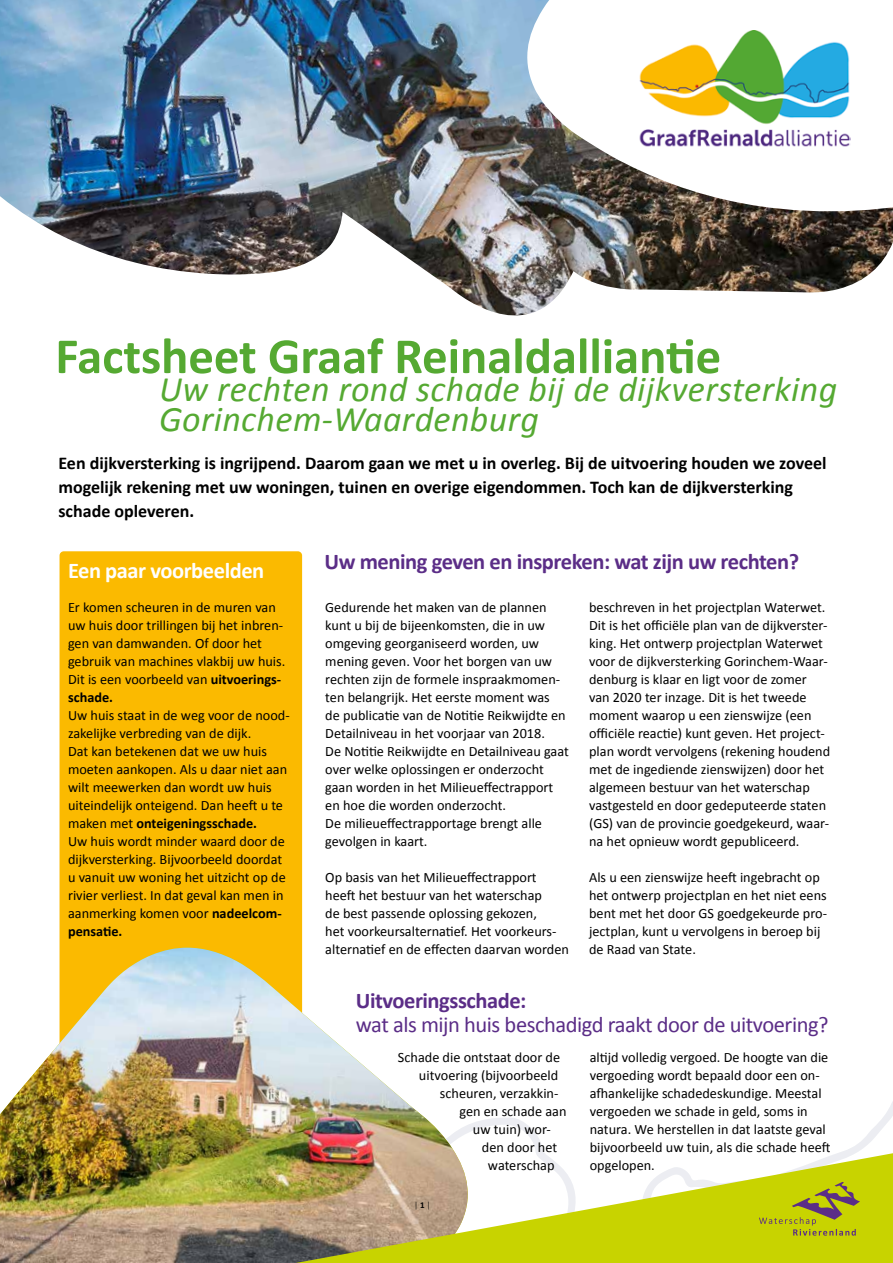
<style>
.page{position:relative;width:893px;height:1263px;background:#fff}
.page>*{position:absolute;margin:0;border:0;box-sizing:border-box;transform-origin:0 0}
.t1{font:700 51px "Calibri";letter-spacing:-.005em;color:#55a932}
.t2{font:italic 36px/30px "Calibri";letter-spacing:.01em;color:#55a932}
.t3{font:700 22.5px "Calibri";letter-spacing:-.02em;color:#5b2d87}
.t4{font:22.5px "Calibri";letter-spacing:-.02em;color:#5b2d87}
.t5{font:700 22.5px "Calibri";letter-spacing:-.02em;color:#fff}
.t6{font:700 18px/24px "Calibri";color:#000}
.t7{font:14.25px/18px "Calibri";color:#000}
.t8{font:300 9px "Calibri";color:#000}
.s1{font-weight:700}
</style>
<div class="page">
<svg style="left:473px;top:1123px;width:414px;height:30px"></svg>
<img style="left:0;top:0;width:893px;height:316px">
<div style="left:60px;top:551px;width:242px;height:620px;background:#fbba00;border-radius:4px"></div>
<img style="left:0;top:948px;width:473px;height:315px">
<svg style="left:521px;top:0;width:372px;height:216px"></svg>
<div style="left:632px;top:21px;width:228px;height:126px;background:#fff"></div>
<img style="left:639px;top:31px;width:212px;height:116px">
<svg style="left:296px;top:1153px;width:597px;height:110px"></svg>
<svg style="left:759px;top:1182px;width:101px;height:54px"></svg>
<h1 class="t1" style="left:55px;top:323px;width:667px">Factsheet Graaf Reinaldalliantie</h1>
<h2 class="t2" style="left:159px;top:372px;width:679px">Uw rechten rond schade bij de dijkversterking<br>Gorinchem-Waardenburg</h2>
<p class="t6" style="left:58px;top:451px;width:770px">Een dijkversterking is ingrijpend. Daarom gaan we met u in overleg. Bij de uitvoering houden we zoveel mogelijk rekening met uw woningen, tuinen en overige eigendommen. Toch kan de dijkversterking schade opleveren.</p>
<h3 class="t5" style="left:68px;top:557px;width:198px">Een paar voorbeelden</h3>
<p class="t7" style="left:68px;top:598px;width:219px">Er komen scheuren in de muren van uw huis door trillingen bij het inbren&shy;gen van damwanden. Of door het gebruik van machines vlakbij uw huis.<br>Dit is een voorbeeld van <span class="s1">uitvoerings&shy;schade.</span></p>
<p class="t7" style="left:68px;top:706px;width:223px">Uw huis staat in de weg voor de nood&shy;zakelijke verbreding van de dijk.<br>Dat kan betekenen dat we uw huis moeten aankopen. Als u daar niet aan wilt meewerken dan wordt uw huis uiteindelijk onteigend. Dan heeft u te maken met <span class="s1">onteigeningsschade.<br></span>Uw huis wordt minder waard door de dijkversterking. Bijvoorbeeld doordat u vanuit uw woning het uitzicht op de rivier verliest. In dat geval kan men in aanmerking komen voor <span class="s1">nadeelcom&shy;pensatie.</span></p>
<h3 class="t3" style="left:325px;top:547px;width:476px">Uw mening geven en inspreken: wat zijn uw rechten?</h3>
<p class="t7" style="left:325px;top:598px;width:245px">Gedurende het maken van de plannen kunt u bij de bijeenkomsten, die in uw omgeving georganiseerd worden, uw mening geven. Voor het borgen van uw rechten zijn de formele inspraakmomen&shy;ten belangrijk. Het eerste moment was<br>de publicatie van de Notitie Reikwijdte en Detailniveau in het voorjaar van 2018.<br>De Notitie Reikwijdte en Detailniveau gaat over welke oplossingen er onderzocht gaan worden in het Milieueffectrapport en hoe die worden onderzocht.<br>De milieueffectrapportage brengt alle gevolgen in kaart.</p>
<p class="t7" style="left:325px;top:868px;width:245px">Op basis van het Milieueffectrapport heeft het bestuur van het waterschap<br>de best passende oplossing gekozen,<br>het voorkeursalternatief. Het voorkeurs&shy;alternatief en de effecten daarvan worden</p>
<p class="t7" style="left:589px;top:598px;width:243px">beschreven in het projectplan Waterwet.<br>Dit is het officiële plan van de dijkverster&shy;king. Het ontwerp projectplan Waterwet voor de dijkversterking Gorinchem-Waar&shy;denburg is klaar en ligt voor de zomer van 2020 ter inzage. Dit is het tweede moment waarop u een zienswijze (een officiële reactie) kunt geven. Het project&shy;plan wordt vervolgens (rekening houdend met de ingediende zienswijzen) door het algemeen bestuur van het waterschap vastgesteld en door gedeputeerde staten (GS) van de provincie goedgekeurd, waar&shy;na het opnieuw wordt gepubliceerd.</p>
<p class="t7" style="left:589px;top:868px;width:239px">Als u een zienswijze heeft ingebracht op het ontwerp projectplan en het niet eens bent met het door GS goedgekeurde pro&shy;jectplan, kunt u vervolgens in beroep bij de Raad van State.</p>
<h3 class="t3" style="left:356px;top:986px;width:172px">Uitvoeringsschade:</h3>
<h3 class="t4" style="left:356px;top:1010px;width:474px">wat als mijn huis beschadigd raakt door de uitvoering?</h3>
<p class="t7" style="left:398px;top:1048px;width:164px">Schade die ontstaat door de</p>
<p class="t7" style="left:419px;top:1066px;width:141px">uitvoering (bijvoorbeeld</p>
<p class="t7" style="left:440px;top:1084px;width:120px">scheuren, verzakkin-</p>
<p class="t7" style="left:459px;top:1102px;width:109px">gen en schade aan</p>
<p class="t7" style="left:473px;top:1120px;width:79px">uw tuin) wor-</p>
<p class="t7" style="left:482px;top:1138px;width:77px">den door het</p>
<p class="t7" style="left:488px;top:1156px;width:68px">waterschap</p>
<p class="t8" style="left:414px;top:1199px;width:18px">|<span class="s1">1</span> |</p>
<p class="t7" style="left:590px;top:1048px;width:242px">altijd volledig vergoed. De hoogte van die vergoeding wordt bepaald door een on&shy;afhankelijke schadedeskundige. Meestal vergoeden we schade in geld, soms in natura. We herstellen in dat laatste geval bijvoorbeeld uw tuin, als die schade heeft opgelopen.</p>
</div>
